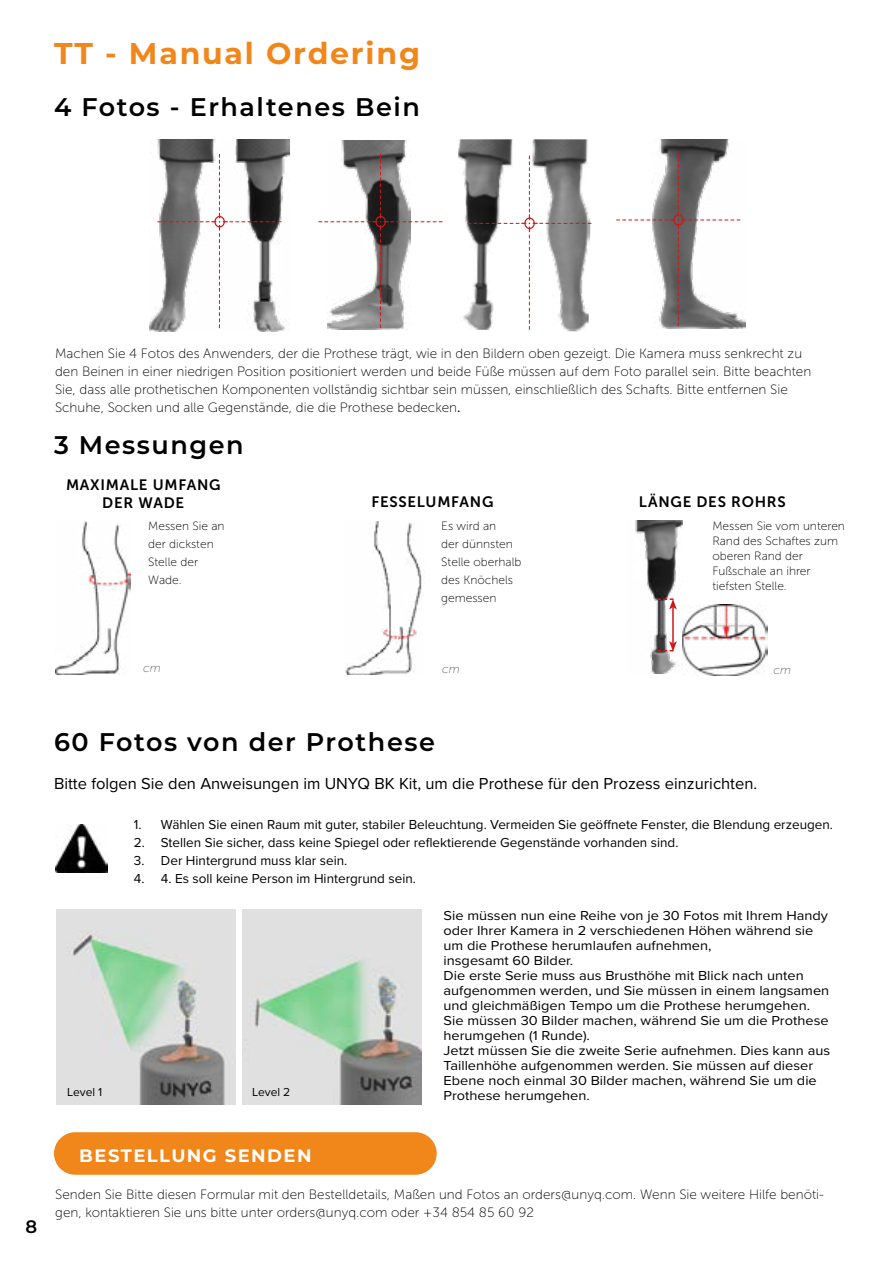
<style>
.page{position:relative;width:893px;height:1263px;background:#fff}
.page>*{position:absolute;margin:0;border:0;box-sizing:border-box;transform-origin:0 0}
.t1{font:700 30px "Montserrat";letter-spacing:.06em;color:#f1861a}
.t2{font:600 25.5px "Montserrat";letter-spacing:.06em;color:#000}
.t3{font:700 18px "Montserrat";letter-spacing:.08em;color:#fff}
.t4{font:600 18px "Montserrat";color:#000}
.t5{font:16.5px "Proxima Nova";color:#000}
.t6{font:15px/18px "Museo Sans 700";letter-spacing:.05em;color:#000;text-align:center}
.t7{font:13.5px/18px "Museo Sans 100";color:#000}
.t8{font:13.5px/15px "Proxima Nova";color:#000;scale:1.08 1}
.t9{font:13.5px "Proxima Nova";color:#000}
.t10{font:12px/18px "Museo Sans 100";color:#000}
.t11{font:12px "Proxima Nova";color:#000}
.t12{font:italic 12px "Museo Sans 100";color:#646363}
.s1{font-family:"Proxima Nova";font-size:15px}
</style>
<div class="page">
<img style="left:150px;top:139px;width:139px;height:192px">
<img style="left:327px;top:140px;width:80px;height:190px">
<img style="left:659px;top:139px;width:86px;height:190px">
<img style="left:458px;top:139px;width:134px;height:193px">
<svg style="left:158px;top:154px;width:123px;height:174px"></svg>
<svg style="left:319px;top:154px;width:123px;height:174px"></svg>
<svg style="left:468px;top:156px;width:123px;height:173px"></svg>
<svg style="left:617px;top:152px;width:123px;height:174px"></svg>
<img style="left:56px;top:522px;width:75px;height:152px">
<img style="left:346px;top:521px;width:76px;height:154px">
<img style="left:635px;top:520px;width:47px;height:153px">
<hr style="left:672px;top:607px;width:2px;height:36px;background:#cd1719">
<svg style="left:657px;top:598px;width:20px;height:11px"></svg>
<svg style="left:657px;top:641px;width:20px;height:11px"></svg>
<img style="left:56px;top:909px;width:180px;height:196px">
<img style="left:250px;top:909px;width:172px;height:196px">
<div style="left:54px;top:1132px;width:383px;height:43px;background:#f1861a;border-radius:21px"></div>
<img style="left:682px;top:605px;width:85px;height:71px">
<img style="left:55px;top:825px;width:53px;height:47px">
<h1 class="t1" style="left:54px;top:32px;width:368px">TT - Manual Ordering</h1>
<h2 class="t2" style="left:54px;top:89px;width:367px">4 Fotos - Erhaltenes Bein</h2>
<p class="t7" style="left:55px;top:345px;width:758px">Machen Sie 4 Fotos des Anwenders, der die Prothese trägt, wie in den Bildern oben gezeigt. Die Kamera muss senkrecht zu den Beinen in einer niedrigen Position positioniert werden und beide Füße müssen auf dem Foto parallel sein. Bitte beachten Sie, dass alle prothetischen Komponenten vollständig sichtbar sein müssen, einschließlich des Schafts. Bitte entfernen Sie Schuhe, Socken und alle Gegenstände, die die Prothese bedecken<span class="s1">.</span></p>
<h2 class="t2" style="left:54px;top:427px;width:191px">3 Messungen</h2>
<p class="t6" style="left:66px;top:475px;width:156px">MAXIMALE UMFANG<br>DER WADE</p>
<p class="t10" style="left:148px;top:517px;width:78px">Messen Sie an der dicksten<br>Stelle der<br>Wade.</p>
<p class="t6" style="left:371px;top:492px;width:124px">FESSELUMFANG</p>
<p class="t6" style="left:639px;top:492px;width:148px">LÄNGE DES ROHRS</p>
<p class="t10" style="left:712px;top:519px;width:134px;line-height:15px">Messen Sie vom unteren<br>Rand des Schaftes zum oberen Rand der<br>Fußschale an ihrer tiefsten Stelle.</p>
<p class="t10" style="left:441px;top:517px;width:82px">Es wird an<br>der dünnsten<br>Stelle oberhalb des Knöchels gemessen</p>
<p class="t12" style="left:143px;top:661px;width:19px">cm</p>
<p class="t12" style="left:442px;top:662px;width:19px">cm</p>
<p class="t12" style="left:774px;top:663px;width:19px">cm</p>
<h2 class="t2" style="left:54px;top:724px;width:382px">60 Fotos von der Prothese</h2>
<p class="t5" style="left:54px;top:771px;width:705px">Bitte folgen Sie den Anweisungen im UNYQ BK Kit, um die Prothese für den Prozess einzurichten.</p>
<p class="t9" style="left:134px;top:815px;width:701px">1. Wählen Sie einen Raum mit guter, stabiler Beleuchtung. Vermeiden Sie geöffnete Fenster, die Blendung erzeugen.</p>
<p class="t9" style="left:134px;top:832px;width:546px">2. Stellen Sie sicher, dass keine Spiegel oder reflektierende Gegenstände vorhanden sind.</p>
<p class="t9" style="left:134px;top:850px;width:215px">3. Der Hintergrund muss klar sein.</p>
<p class="t9" style="left:134px;top:868px;width:283px">4. 4. Es soll keine Person im Hintergrund sein.</p>
<p class="t8" style="left:443px;top:907px;width:359px">Sie müssen nun eine Reihe von je 30 Fotos mit Ihrem Handy oder Ihrer Kamera in 2 verschiedenen Höhen während sie um die Prothese herumlaufen aufnehmen,<br>insgesamt 60 Bilder.<br>Die erste Serie muss aus Brusthöhe mit Blick nach unten aufgenommen werden, und Sie müssen in einem langsamen und gleichmäßigen Tempo um die Prothese herumgehen.<br>Sie müssen 30 Bilder machen, während Sie um die Prothese herumgehen (1 Runde).<br>Jetzt müssen Sie die zweite Serie aufnehmen. Dies kann aus Taillenhöhe aufgenommen werden. Sie müssen auf dieser Ebene noch einmal 30 Bilder machen, während Sie um die Prothese herumgehen.</p>
<p class="t11" style="left:67px;top:1083px;width:37px">Level 1</p>
<p class="t11" style="left:252px;top:1083px;width:40px">Level 2</p>
<h3 class="t4" style="left:26px;top:1213px;width:13px">8</h3>
<h3 class="t3" style="left:79px;top:1143px;width:234px">BESTELLUNG SENDEN</h3>
<p class="t7" style="left:55px;top:1186px;width:770px">Senden Sie Bitte diesen Formular mit den Bestelldetails, Maßen und Fotos an orders@unyq.com. Wenn Sie weitere Hilfe benöti&shy;gen, kontaktieren Sie uns bitte unter orders@unyq.com oder +34 854 85 60 92</p>
</div>
